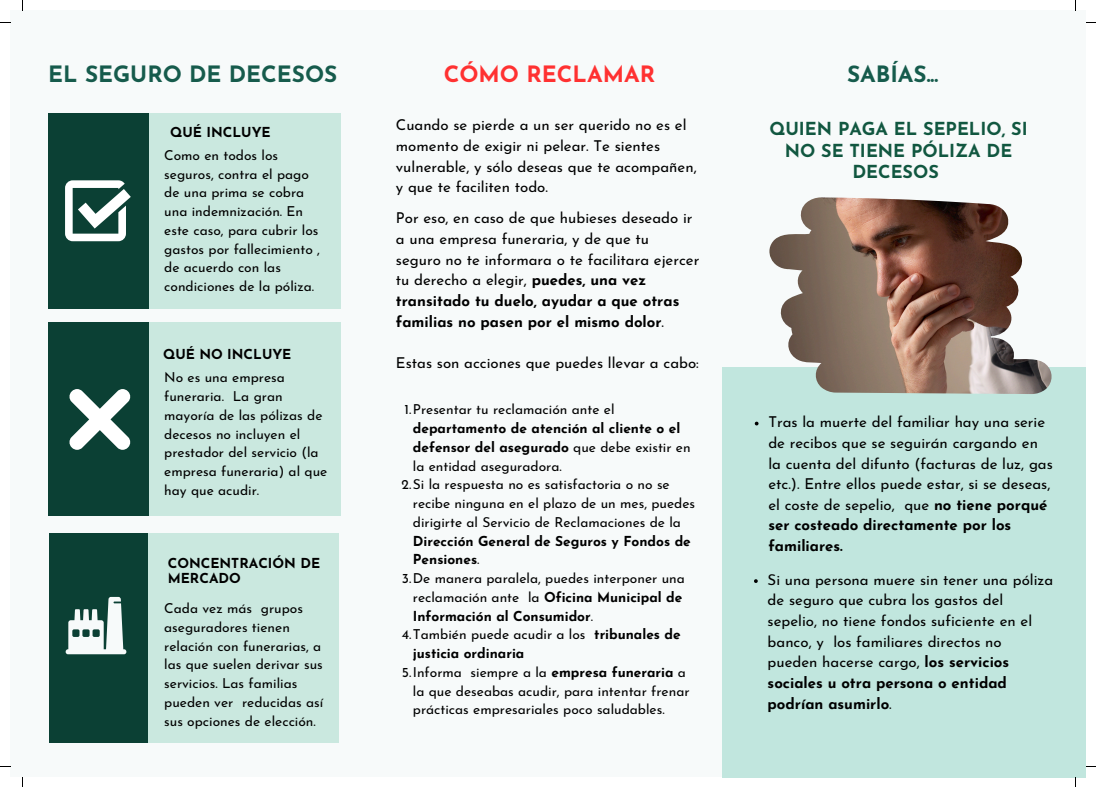
<style>
.page{position:relative;width:1096px;height:787px;background:#fff}
.page>*{position:absolute;margin:0;border:0;box-sizing:border-box;transform-origin:0 0}
.t1{font:700 22.5px "Josefin Sans";color:#165b4c}
.t2{font:700 22.5px "Josefin Sans";color:#ff3131}
.t3{font:700 17.88px/21.5px "Josefin Sans";color:#115740;text-align:center}
.t4{font:15px/20.6px "Josefin Sans";color:#000}
.t5{font:13.75px/18.8px "Josefin Sans";color:#000}
.t6{font:700 13.75px/16px "Josefin Sans";color:#000}
.s1{font-weight:700}
.s2{font-weight:400}
</style>
<div class="page">
<div style="left:10px;top:10px;width:1076px;height:767px;background:#f7fafa"></div>
<div style="left:722px;top:367px;width:364px;height:410px;background:#c1e6de"></div>
<div style="left:49px;top:533px;width:289px;height:210px;background:#cae8df"></div>
<div style="left:49px;top:533px;width:98px;height:210px;background:#0b4034"></div>
<div style="left:49px;top:113px;width:292px;height:196px;background:#cae8df"></div>
<div style="left:49px;top:113px;width:99px;height:196px;background:#0b4034"></div>
<div style="left:49px;top:323px;width:292px;height:193px;background:#cae8df"></div>
<div style="left:49px;top:323px;width:99px;height:193px;background:#0b4034"></div>
<svg style="left:66px;top:597px;width:60px;height:57px"></svg>
<svg style="left:65px;top:180px;width:66px;height:61px"></svg>
<svg style="left:69px;top:389px;width:62px;height:61px"></svg>
<img style="left:769px;top:197px;width:282px;height:197px">
<svg style="left:754px;top:579px;width:3px;height:4px"></svg>
<p class="t1" style="left:48px;top:65px;width:290px">EL SEGURO DE DECESOS</p>
<p class="t6" style="left:170px;top:126px;width:102px">QUÉ INCLUYE</p>
<h2 class="t5" style="left:164px;top:147px;width:157px">Como en todos los seguros, contra el pago de una prima se cobra una indemnización. En este caso, para cubrir los gastos por fallecimiento , de acuerdo con las condiciones de la póliza.</h2>
<p class="t6" style="left:163px;top:347px;width:130px">QUÉ NO INCLUYE</p>
<h3 class="t5" style="left:164px;top:369px;width:165px">No es una empresa funeraria. La gran mayoría de las pólizas de decesos no incluyen el prestador del servicio (la empresa funeraria) al que hay que acudir.</h3>
<p class="t6" style="left:168px;top:556px;width:154px">CONCENTRACIÓN DE<br>MERCADO</p>
<p class="t5" style="left:164px;top:600px;width:160px">Cada vez más grupos aseguradores tienen relación con funerarias, a las que suelen derivar sus servicios. Las familias pueden ver reducidas así sus opciones de elección.</p>
<p class="t2" style="left:443px;top:65px;width:213px">CÓMO RECLAMAR</p>
<p class="t1" style="left:847px;top:65px;width:93px">SABÍAS...</p>
<p class="t4" style="left:396px;top:116px;width:302px">Cuando se pierde a un ser querido no es el momento de exigir ni pelear. Te sientes vulnerable, y sólo deseas que te acompañen, y que te faciliten todo.</p>
<p class="t4" style="left:396px;top:209px;width:305px">Por eso, en caso de que hubieses deseado ir a una empresa funeraria, y de que tu<br>seguro no te informara o te facilitara ejercer tu derecho a elegir, <span class="s1">puedes, una vez transitado tu duelo, ayudar a que otras familias no pasen por el mismo dolor</span>.</p>
<p class="t4" style="left:396px;top:354px;width:304px">Estas son acciones que puedes llevar a cabo:</p>
<h1 class="t3" style="left:769px;top:120px;width:260px">QUIEN PAGA EL SEPELIO, SI<br>NO SE TIENE PÓLIZA DE<br>DECESOS</h1>
<p class="t5" style="left:413px;top:401px;width:279px;text-indent:-8px">1.Presentar tu reclamación ante el <span class="s1">departamento de atención al cliente o el defensor del asegurado</span> que debe existir en la entidad aseguradora.</p>
<p class="t5" style="left:413px;top:476px;width:284px;text-indent:-11px">2.Si la respuesta no es satisfactoria o no se recibe ninguna en el plazo de un mes, puedes dirigirte al Servicio de Reclamaciones de la <span class="s1">Dirección General de Seguros y Fondos de Pensiones</span>.</p>
<h3 class="t5" style="left:413px;top:570px;width:273px;text-indent:-11px">3.De manera paralela, puedes interponer una reclamación ante la <span class="s1">Oficina Municipal de<br>Información al Consumidor</span>.</h3>
<p class="t6" style="left:413px;top:626px;width:269px;line-height:18.8px;text-indent:-11px"><span class="s2">4.También puede acudir a los</span> tribunales de justicia ordinaria</p>
<h3 class="t5" style="left:413px;top:664px;width:278px;text-indent:-11px">5.Informa siempre a la <span class="s1">empresa funeraria</span> a la que deseabas acudir, para intentar frenar prácticas empresariales poco saludables.</h3>
<p class="t4" style="left:768px;top:413px;width:286px">Tras la muerte del familiar hay una serie de recibos que se seguirán cargando en la cuenta del difunto (facturas de luz, gas etc.). Entre ellos puede estar, si se deseas, el coste de sepelio, que <span class="s1">no tiene porqué ser costeado directamente por los familiares.</span></p>
<h1 class="t4" style="left:767px;top:571px;width:287px">Si una persona muere sin tener una póliza de seguro que cubra los gastos del sepelio, no tiene fondos suficiente en el banco, y los familiares directos no pueden hacerse cargo, <span class="s1">los servicios sociales u otra persona o entidad podrían asumirlo</span>.</h1>
</div>
